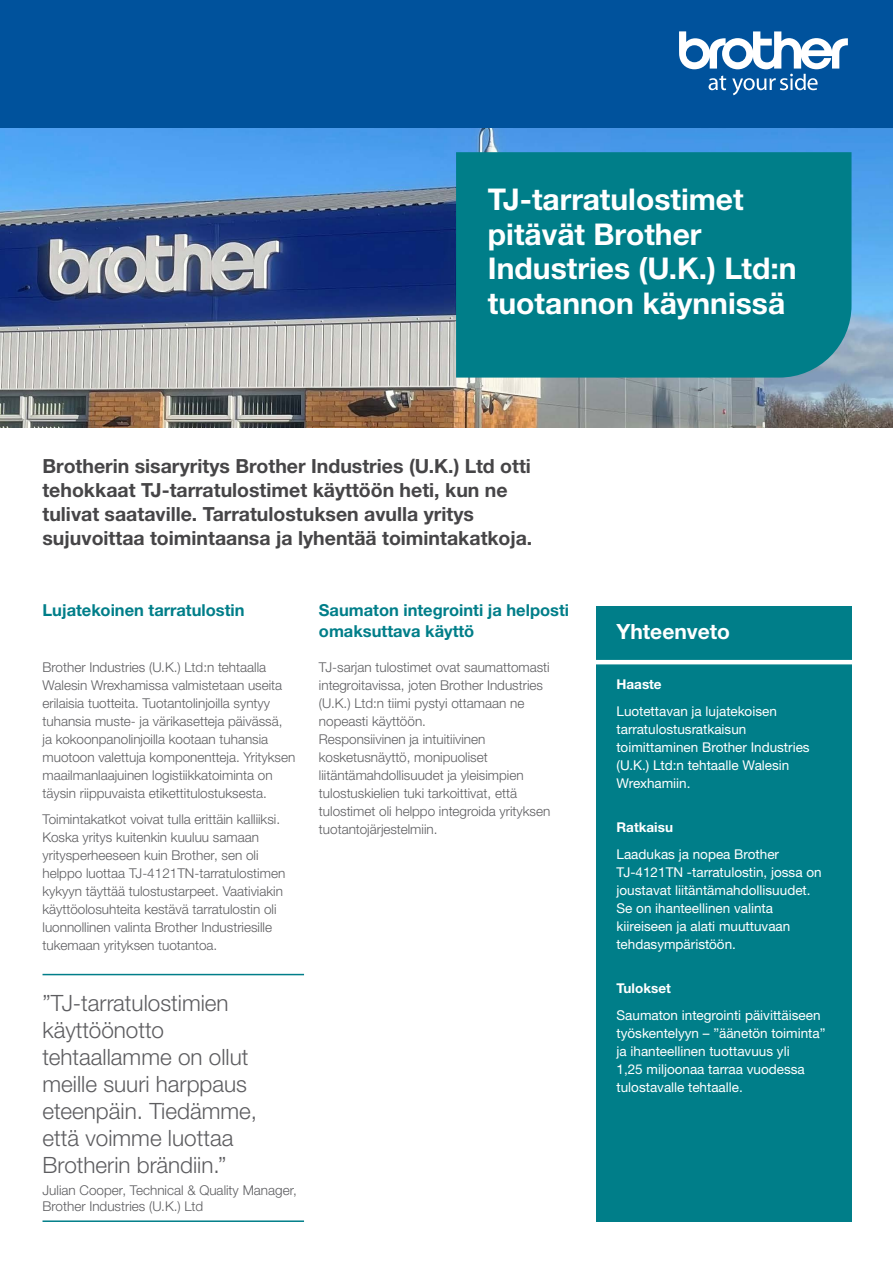
<style>
.page{position:relative;width:893px;height:1263px;background:#fff}
.page>*{position:absolute;margin:0;border:0;box-sizing:border-box;transform-origin:0 0}
.t1{font:700 30px/34.5px "Helvetica Neue LTW1 G";color:#fff}
.t2{font:300 22.5px/27px "Helvetica Neue LTW1 G";color:#5d5d60}
.t3{font:700 21px "Helvetica Neue LTW1 G";color:#fff}
.t4{font:700 19.5px/24px "Helvetica Neue LTW1 G";color:#464547}
.t5{font:700 16.5px/21px "Helvetica Neue LTW1 G";color:#007e89}
.t6{font:300 13.5px/18px "Helvetica Neue LTW1 G";color:#5d5d60}
.t7{font:13.5px/18px "Helvetica Neue LTW1 G";color:#fff}
.t8{font:700 13.5px "Helvetica Neue LTW1 G";color:#fff}
</style>
<div class="page">
<img style="left:0;top:128px;width:893px;height:299px">
<div style="left:456px;top:152px;width:395px;height:226px;background:#007e89"></div>
<div style="left:0;top:0;width:893px;height:128px;background:#00529c"></div>
<svg style="left:679px;top:31px;width:169px;height:64px"></svg>
<div style="left:596px;top:606px;width:255px;height:615px;background:#007e89"></div>
<hr style="left:595px;top:660px;width:277px;height:4px;background:#fff">
<hr style="left:43px;top:974px;width:261px;height:1px;background:#007e89">
<hr style="left:43px;top:1220px;width:261px;height:2px;background:#007e89">
<h1 class="t1" style="left:488px;top:182px;width:310px">TJ-tarratulostimet pitävät Brother<br>Industries (U.K.) Ltd:n tuotannon käynnissä</h1>
<h3 class="t4" style="left:43px;top:453px;width:491px">Brotherin sisaryritys Brother Industries (U.K.) Ltd otti tehokkaat TJ-tarratulostimet käyttöön heti, kun ne tulivat saataville. Tarratulostuksen avulla yritys sujuvoittaa toimintaansa ja lyhentää toimintakatkoja.</h3>
<p class="t5" style="left:43px;top:599px;width:204px">Lujatekoinen tarratulostin</p>
<p class="t5" style="left:319px;top:599px;width:252px">Saumaton integrointi ja helposti omaksuttava käyttö</p>
<p class="t6" style="left:43px;top:658px;width:254px">Brother Industries (U.K.) Ltd:n tehtaalla Walesin Wrexhamissa valmistetaan useita erilaisia tuotteita. Tuotantolinjoilla syntyy tuhansia muste- ja värikasetteja päivässä, ja kokoonpanolinjoilla kootaan tuhansia muotoon valettuja komponentteja. Yrityksen maailmanlaajuinen logistiikkatoiminta on täysin riippuvaista etikettitulostuksesta.</p>
<p class="t6" style="left:43px;top:810px;width:244px">Toimintakatkot voivat tulla erittäin kalliiksi.<br>Koska yritys kuitenkin kuuluu samaan yritysperheeseen kuin Brother, sen oli helppo luottaa TJ-4121TN-tarratulostimen kykyyn täyttää tulostustarpeet. Vaativiakin käyttöolosuhteita kestävä tarratulostin oli luonnollinen valinta Brother Industriesille tukemaan yrityksen tuotantoa.</p>
<h2 class="t2" style="left:43px;top:989px;width:216px">”TJ-tarratulostimien käyttöönotto tehtaallamme on ollut meille suuri harppaus eteenpäin. Tiedämme, että voimme luottaa<br>Brotherin brändiin.”</h2>
<p class="t6" style="left:43px;top:1181px;width:256px;line-height:16.5px">Julian Cooper, Technical &amp; Quality Manager,<br>Brother Industries (U.K.) Ltd</p>
<p class="t6" style="left:319px;top:658px;width:233px">TJ-sarjan tulostimet ovat saumattomasti integroitavissa, joten Brother Industries (U.K.) Ltd:n tiimi pystyi ottamaan ne nopeasti käyttöön.<br>Responsiivinen ja intuitiivinen kosketusnäyttö, monipuoliset liitäntämahdollisuudet ja yleisimpien tulostuskielien tuki tarkoittivat, että tulostimet oli helppo integroida yrityksen tuotantojärjestelmiin.</p>
<h3 class="t3" style="left:616px;top:619px;width:115px">Yhteenveto</h3>
<p class="t8" style="left:616px;top:676px;width:47px">Haaste</p>
<p class="t7" style="left:616px;top:702px;width:195px">Luotettavan ja lujatekoisen tarratulostusratkaisun toimittaminen Brother Industries (U.K.) Ltd:n tehtaalle Walesin<br>Wrexhamiin.</p>
<p class="t8" style="left:616px;top:819px;width:58px">Ratkaisu</p>
<p class="t7" style="left:616px;top:845px;width:207px">Laadukas ja nopea Brother<br>TJ-4121TN -tarratulostin, jossa on joustavat liitäntämahdollisuudet.<br>Se on ihanteellinen valinta kiireiseen ja alati muuttuvaan tehdasympäristöön.</p>
<p class="t8" style="left:616px;top:980px;width:56px">Tulokset</p>
<p class="t7" style="left:616px;top:1006px;width:211px">Saumaton integrointi päivittäiseen työskentelyyn – ”äänetön toiminta” ja ihanteellinen tuottavuus yli<br>1,25 miljoonaa tarraa vuodessa tulostavalle tehtaalle.</p>
</div>
